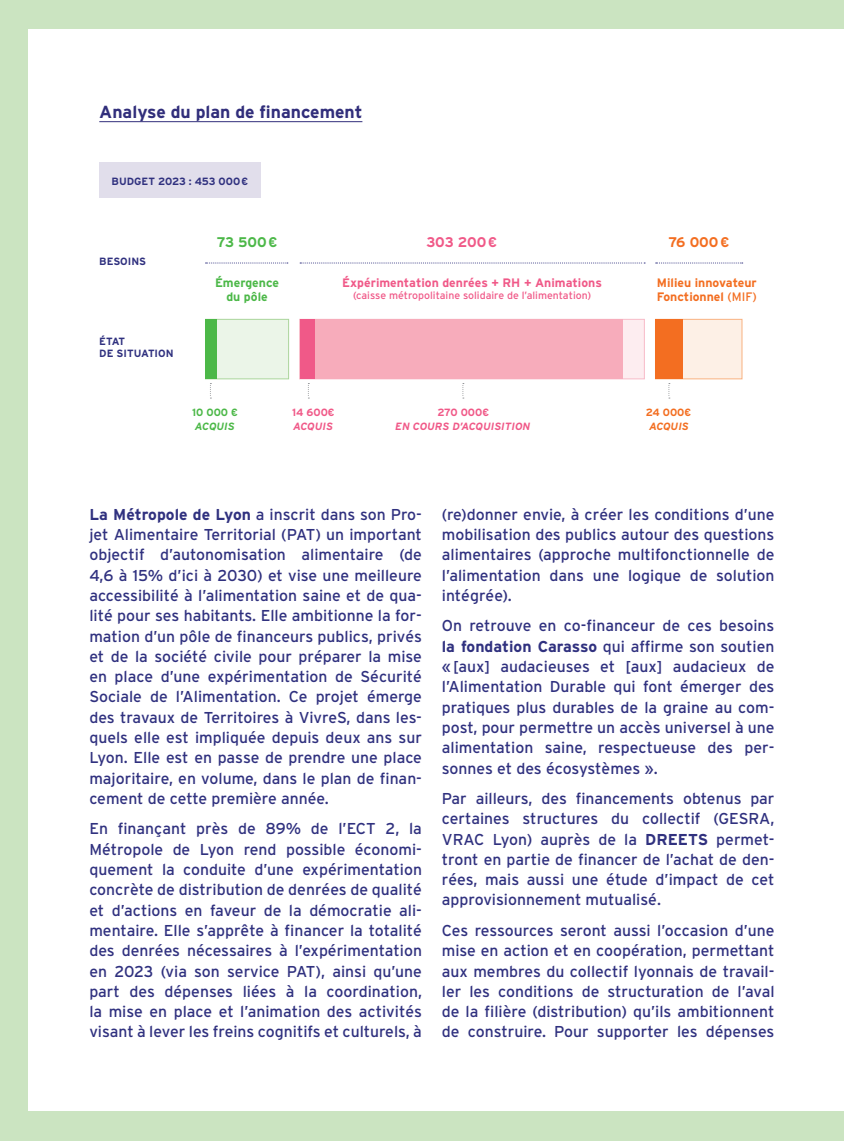
<style>
.page{position:relative;width:844px;height:1141px;background:#fff}
.page>*{position:absolute;margin:0;border:0;box-sizing:border-box;transform-origin:0 0}
.t1{font:700 17.5px "Interstate";color:#312e7b}
.t2{font:15.75px/20.3px "Interstate";color:#30317f;text-align:justify}
.t3{font:700 14px "Interstate";letter-spacing:-.01em;color:#f05988}
.t4{font:700 14px "Interstate";color:#f36e21}
.t5{font:700 14px "Interstate";color:#4cb848}
.t6{font:700 12.25px "Interstate";color:#f05988}
.t7{font:700 12.25px/14.7px "Interstate";color:#f36e21}
.t8{font:700 12.25px/14.7px "Interstate";color:#4cb848;text-align:center}
.t9{font:10.5px "Interstate";color:#f05988}
.t10{font:700 10.5px/12.6px "Interstate";color:#30317f}
.t11{font:italic 700 10.5px "Interstate";color:#f05988}
.t12{font:700 10.5px "Interstate";color:#f05988}
.t13{font:700 10.5px "Interstate";color:#4cb848}
.t14{font:700 10.5px "Interstate";color:#f36e21}
.t15{font:italic 700 10.5px "Interstate";color:#4cb848}
.t16{font:italic 700 10.5px "Interstate";color:#f36e21}
.s1{font-weight:400}
.s2{font-weight:700}
</style>
<div class="page">
<div style="left:0;top:0;width:843px;height:1141px;background:#cbe4c1"></div>
<div style="left:29px;top:30px;width:814px;height:1081px;background:#fff"></div>
<hr style="left:99px;top:121px;width:263px;height:1px;background:#312e7b">
<div style="left:205px;top:319px;width:84px;height:60px;background:#ebf5e8;border:1px solid #aad59b"></div>
<div style="left:205px;top:319px;width:12px;height:60px;background:#4cb848"></div>
<div style="left:655px;top:319px;width:87px;height:60px;background:#fdf0e6;border:1px solid #f9b281"></div>
<div style="left:655px;top:319px;width:27px;height:60px;background:#f36e21"></div>
<div style="left:299px;top:319px;width:345px;height:60px;background:#fdedf0;border:1px solid #f8bbc8"></div>
<div style="left:299px;top:319px;width:16px;height:60px;background:#f05988"></div>
<div style="left:315px;top:319px;width:307px;height:60px;background:#f7acbb"></div>
<div style="left:99px;top:162px;width:161px;height:36px;background:#e1deeb"></div>
<svg style="left:462px;top:383px;width:2px;height:16px"></svg>
<svg style="left:205px;top:263px;width:83px;height:1px"></svg>
<svg style="left:655px;top:263px;width:87px;height:1px"></svg>
<svg style="left:300px;top:263px;width:345px;height:1px"></svg>
<p class="t1" style="left:99px;top:102px;width:264px">Analyse du plan de financement</p>
<p class="t10" style="left:112px;top:175px;width:138px">BUDGET 2023 : 453 000€</p>
<p class="t10" style="left:99px;top:255px;width:48px">BESOINS</p>
<p class="t10" style="left:99px;top:334px;width:76px">ÉTAT<br>DE SITUATION</p>
<p class="t5" style="left:217px;top:234px;width:62px">73 500€</p>
<p class="t3" style="left:426px;top:234px;width:72px">303 200€</p>
<p class="t8" style="left:215px;top:275px;width:66px">Émergence du pôle</p>
<p class="t6" style="left:342px;top:276px;width:261px">Éxpérimentation denrées + RH + Animations</p>
<p class="t9" style="left:353px;top:290px;width:240px">(caisse métropolitaine solidaire de l’alimentation)</p>
<p class="t4" style="left:668px;top:234px;width:62px">76 000€</p>
<p class="t7" style="left:656px;top:275px;width:101px">Milieu innovateur<br>Fonctionnel <span class="s1">(MIF)</span></p>
<p class="t13" style="left:192px;top:406px;width:47px">10 000 €</p>
<p class="t12" style="left:292px;top:406px;width:44px">14 600€</p>
<p class="t12" style="left:437px;top:406px;width:53px">270 000€</p>
<p class="t14" style="left:645px;top:406px;width:47px">24 000€</p>
<p class="t15" style="left:195px;top:421px;width:41px">ACQUIS</p>
<p class="t11" style="left:293px;top:421px;width:41px">ACQUIS</p>
<p class="t11" style="left:395px;top:421px;width:136px">EN COURS D’ACQUISITION</p>
<p class="t16" style="left:648px;top:421px;width:41px">ACQUIS</p>
<p class="t2" style="left:89px;top:504px;width:334px"><span class="s2">La Métropole de Lyon</span> a inscrit dans son Pro&shy;jet Alimentaire Territorial (PAT) un important objectif d’autonomisation alimentaire (de 4,6 à 15% d’ici à 2030) et vise une meilleure accessibilité à l’alimentation saine et de qua&shy;lité pour ses habitants. Elle ambitionne la for&shy;mation d’un pôle de financeurs publics, privés et de la société civile pour préparer la mise en place d’une expérimentation de Sécurité Sociale de l’Alimentation. Ce projet émerge des travaux de Territoires à VivreS, dans les&shy;quels elle est impliquée depuis deux ans sur Lyon. Elle est en passe de prendre une place majoritaire, en volume, dans le plan de finan&shy;cement de cette première année.</p>
<p class="t2" style="left:89px;top:819px;width:334px">En finançant près de 89% de l’ECT 2, la Métropole de Lyon rend possible économi&shy;quement la conduite d’une expérimentation concrète de distribution de denrées de qualité et d’actions en faveur de la démocratie ali&shy;mentaire. Elle s’apprête à financer la totalité des denrées nécessaires à l’expérimentation en 2023 (via son service PAT), ainsi qu’une part des dépenses liées à la coordination, la mise en place et l’animation des activités visant à lever les freins cognitifs et culturels, à</p>
<p class="t2" style="left:441px;top:504px;width:334px">(re)donner envie, à créer les conditions d’une mobilisation des publics autour des questions alimentaires (approche multifonctionnelle de l’alimentation dans une logique de solution intégrée).</p>
<p class="t2" style="left:441px;top:616px;width:334px">On retrouve en co-financeur de ces besoins <span class="s2">la fondation Carasso</span> qui affirme son soutien «[aux] audacieuses et [aux] audacieux de l’Alimentation Durable qui font émerger des pratiques plus durables de la graine au com&shy;post, pour permettre un accès universel à une alimentation saine, respectueuse des per&shy;sonnes et des écosystèmes ».</p>
<p class="t2" style="left:441px;top:788px;width:334px">Par ailleurs, des financements obtenus par certaines structures du collectif (GESRA, VRAC Lyon) auprès de la <span class="s2">DREETS</span> permet&shy;tront en partie de financer de l’achat de den&shy;rées, mais aussi une étude d’impact de cet approvisionnement mutualisé.</p>
<p class="t2" style="left:441px;top:920px;width:334px">Ces ressources seront aussi l’occasion d’une mise en action et en coopération, permettant aux membres du collectif lyonnais de travail&shy;ler les conditions de structuration de l’aval de la filière (distribution) qu’ils ambitionnent de construire. Pour supporter les dépenses</p>
</div>
